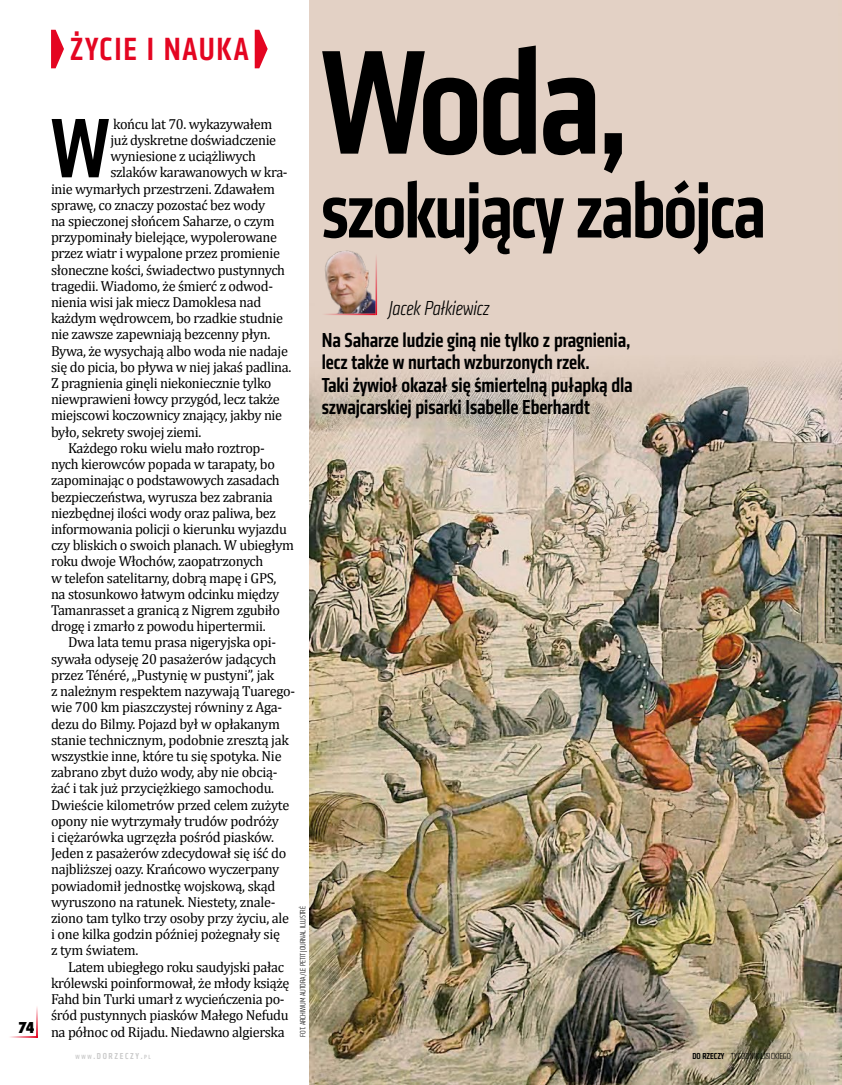
<style>
.page{position:relative;width:842px;height:1085px;background:#fff}
.page>*{position:absolute;margin:0;border:0;box-sizing:border-box;transform-origin:0 0}
.t1{font:500 condensed 153.75px "Klavika";color:#000}
.t2{font:500 condensed 87.45px "Klavika";color:#000}
.t3{font:500 condensed 81px "Klavika";letter-spacing:-.025em;color:#000}
.t4{font:500 condensed 33.3px "Klavika";letter-spacing:.05em;color:#e40521}
.t5{font:500 condensed 21px/22.5px "Klavika";letter-spacing:-.005em;color:#000}
.t6{font:italic 300 condensed 21px "Klavika";letter-spacing:-.005em;color:#000}
.t7{font:14.55px "Cambria";letter-spacing:-.025em;color:#000}
.t8{font:800 condensed 14.55px "Futura";color:#000}
.t9{font:300 condensed 9px "Klavika";letter-spacing:-.005em;color:#000}
.t10{font:500 condensed 9px "Klavika";letter-spacing:.18em;color:#cacaca}
.t11{font:300 condensed 7.95px "Klavika";letter-spacing:-.01em;color:#000}
.s1{font-size:6.3px}
.s2{font-style:inherit}
.s3{font-weight:500}
</style>
<div class="page">
<img style="left:309px;top:0;width:533px;height:1084px">
<img style="left:322px;top:250px;width:54px;height:63px">
<hr style="left:322px;top:313px;width:54px;height:2px;background:#e40521">
<hr style="left:376px;top:253px;width:1px;height:62px;background:#e40521">
<hr style="left:37px;top:1005px;width:1px;height:32px;background:#e40521">
<hr style="left:8px;top:1036px;width:30px;height:1px;background:#e40521">
<svg style="left:51px;top:30px;width:13px;height:38px"></svg>
<svg style="left:255px;top:30px;width:13px;height:38px"></svg>
<p class="t8" style="left:18px;top:1016px;width:18px">74</p>
<h3 class="t4" style="left:70px;top:28px;width:181px">ŻYCIE I NAUKA</h3>
<h2 class="t2" style="left:51px;top:93px;width:60px">W</h2>
<p class="t7" style="left:113px;top:115px;width:161px">końcu lat 70. wykazywałem</p>
<p class="t7" style="left:110px;top:131px;width:167px">już dyskretne doświadczenie</p>
<p class="t7" style="left:110px;top:147px;width:147px">wyniesione z uciążliwych</p>
<p class="t7" style="left:110px;top:164px;width:179px">szlaków karawanowych w kra-</p>
<p class="t7" style="left:51px;top:180px;width:225px">inie wymarłych przestrzeni. Zdawałem</p>
<p class="t7" style="left:51px;top:196px;width:216px">sprawę, co znaczy pozostać bez wody</p>
<p class="t7" style="left:51px;top:212px;width:225px">na spieczonej słońcem Saharze, o czym</p>
<p class="t7" style="left:51px;top:228px;width:227px">przypominały bielejące, wypolerowane</p>
<p class="t7" style="left:51px;top:245px;width:230px">przez wiatr i wypalone przez promienie</p>
<p class="t7" style="left:51px;top:261px;width:236px">słoneczne kości, świadectwo pustynnych</p>
<p class="t7" style="left:51px;top:277px;width:224px">tragedii. Wiadomo, że śmierć z odwod-</p>
<p class="t7" style="left:51px;top:293px;width:212px">nienia wisi jak miecz Damoklesa nad</p>
<p class="t7" style="left:51px;top:309px;width:234px">każdym wędrowcem, bo rzadkie studnie</p>
<p class="t7" style="left:51px;top:326px;width:221px">nie zawsze zapewniają bezcenny płyn.</p>
<p class="t7" style="left:51px;top:342px;width:238px">Bywa, że wysychają albo woda nie nadaje</p>
<p class="t7" style="left:51px;top:358px;width:242px">się do picia, bo pływa w niej jakaś padlina.</p>
<p class="t7" style="left:51px;top:374px;width:222px">Z pragnienia ginęli niekoniecznie tylko</p>
<p class="t7" style="left:51px;top:390px;width:230px">niewprawieni łowcy przygód, lecz także</p>
<p class="t7" style="left:51px;top:407px;width:233px">miejscowi koczownicy znający, jakby nie</p>
<p class="t7" style="left:51px;top:423px;width:152px">było, sekrety swojej ziemi.</p>
<p class="t7" style="left:68px;top:439px;width:198px">Każdego roku wielu mało roztrop-</p>
<p class="t7" style="left:51px;top:455px;width:225px">nych kierowców popada w tarapaty, bo</p>
<p class="t7" style="left:51px;top:471px;width:230px">zapominając o podstawowych zasadach</p>
<p class="t7" style="left:51px;top:488px;width:223px">bezpieczeństwa, wyrusza bez zabrania</p>
<p class="t7" style="left:51px;top:504px;width:226px">niezbędnej ilości wody oraz paliwa, bez</p>
<p class="t7" style="left:51px;top:520px;width:238px">informowania policji o kierunku wyjazdu</p>
<p class="t7" style="left:51px;top:536px;width:245px">czy bliskich o swoich planach. W ubiegłym</p>
<p class="t7" style="left:51px;top:552px;width:214px">roku dwoje Włochów, zaopatrzonych</p>
<p class="t7" style="left:51px;top:569px;width:227px">w telefon satelitarny, dobrą mapę i GPS,</p>
<p class="t7" style="left:51px;top:585px;width:230px">na stosunkowo łatwym odcinku między</p>
<p class="t7" style="left:51px;top:601px;width:230px">Tamanrasset a granicą z Nigrem zgubiło</p>
<p class="t7" style="left:51px;top:617px;width:216px">drogę i zmarło z powodu hipertermii.</p>
<p class="t7" style="left:68px;top:633px;width:210px">Dwa lata temu prasa nigeryjska opi-</p>
<p class="t7" style="left:51px;top:650px;width:227px">sywała odyseję 20 pasażerów jadących</p>
<p class="t7" style="left:51px;top:666px;width:225px">przez Ténéré, „Pustynię w pustyni”, jak</p>
<p class="t7" style="left:51px;top:682px;width:246px">z należnym respektem nazywają Tuarego-</p>
<p class="t7" style="left:51px;top:698px;width:233px">wie 700 km piaszczystej równiny z Aga-</p>
<p class="t7" style="left:51px;top:714px;width:231px">dezu do Bilmy. Pojazd był w opłakanym</p>
<p class="t7" style="left:51px;top:731px;width:239px">stanie technicznym, podobnie zresztą jak</p>
<p class="t7" style="left:51px;top:747px;width:232px">wszystkie inne, które tu się spotyka. Nie</p>
<p class="t7" style="left:51px;top:763px;width:228px">zabrano zbyt dużo wody, aby nie obcią-</p>
<p class="t7" style="left:51px;top:779px;width:225px">żać i tak już przyciężkiego samochodu.</p>
<p class="t7" style="left:51px;top:795px;width:240px">Dwieście kilometrów przed celem zużyte</p>
<p class="t7" style="left:51px;top:812px;width:230px">opony nie wytrzymały trudów podróży</p>
<p class="t7" style="left:51px;top:828px;width:224px">i ciężarówka ugrzęzła pośród piasków.</p>
<p class="t7" style="left:51px;top:844px;width:237px">Jeden z pasażerów zdecydował się iść do</p>
<p class="t7" style="left:51px;top:860px;width:230px">najbliższej oazy. Krańcowo wyczerpany</p>
<p class="t7" style="left:51px;top:876px;width:226px">powiadomił jednostkę wojskową, skąd</p>
<p class="t7" style="left:51px;top:893px;width:226px">wyruszono na ratunek. Niestety, znale-</p>
<p class="t7" style="left:51px;top:909px;width:240px">ziono tam tylko trzy osoby przy życiu, ale</p>
<p class="t7" style="left:51px;top:925px;width:230px">i one kilka godzin później pożegnały się</p>
<p class="t7" style="left:51px;top:941px;width:89px">z tym światem.</p>
<p class="t7" style="left:68px;top:957px;width:217px">Latem ubiegłego roku saudyjski pałac</p>
<p class="t7" style="left:51px;top:974px;width:240px">królewski poinformował, że młody książę</p>
<p class="t7" style="left:51px;top:990px;width:235px">Fahd bin Turki umarł z wycieńczenia po-</p>
<p class="t7" style="left:51px;top:1006px;width:239px">śród pustynnych piasków Małego Nefudu</p>
<p class="t7" style="left:51px;top:1022px;width:235px">na północ od Rijadu. Niedawno algierska</p>
<p class="t11" style="left:299px;top:1036px;width:132px;rotate:-90deg">FOT. ARCHIWUM AUTORA/LE PETIT JOURNAL ILLUSTRÉ</p>
<h1 class="t1" style="left:321px;top:6px;width:310px">Woda,</h1>
<h3 class="t3" style="left:321px;top:160px;width:446px">szokujący zabójca</h3>
<h3 class="t6" style="left:389px;top:296px;width:102px">Jacek Pałkiewicz</h3>
<h3 class="t5" style="left:322px;top:328px;width:312px">Na Saharze ludzie giną nie tylko z pragnienia, lecz także w nurtach wzburzonych rzek.<br>Taki żywioł okazał się śmiertelną pułapką dla szwajcarskiej pisarki Isabelle Eberhardt</h3>
<p class="t10" style="left:76px;top:1050px;width:77px"><span class="s1">WWW</span><span class="s2">.</span>DORZECZY<span class="s2">.</span><span class="s1">PL</span></p>
<p class="t9" style="left:692px;top:1051px;width:100px"><span class="s3">DO RZECZY</span> TYGODNIK LISICKIEGO</p>
</div>
